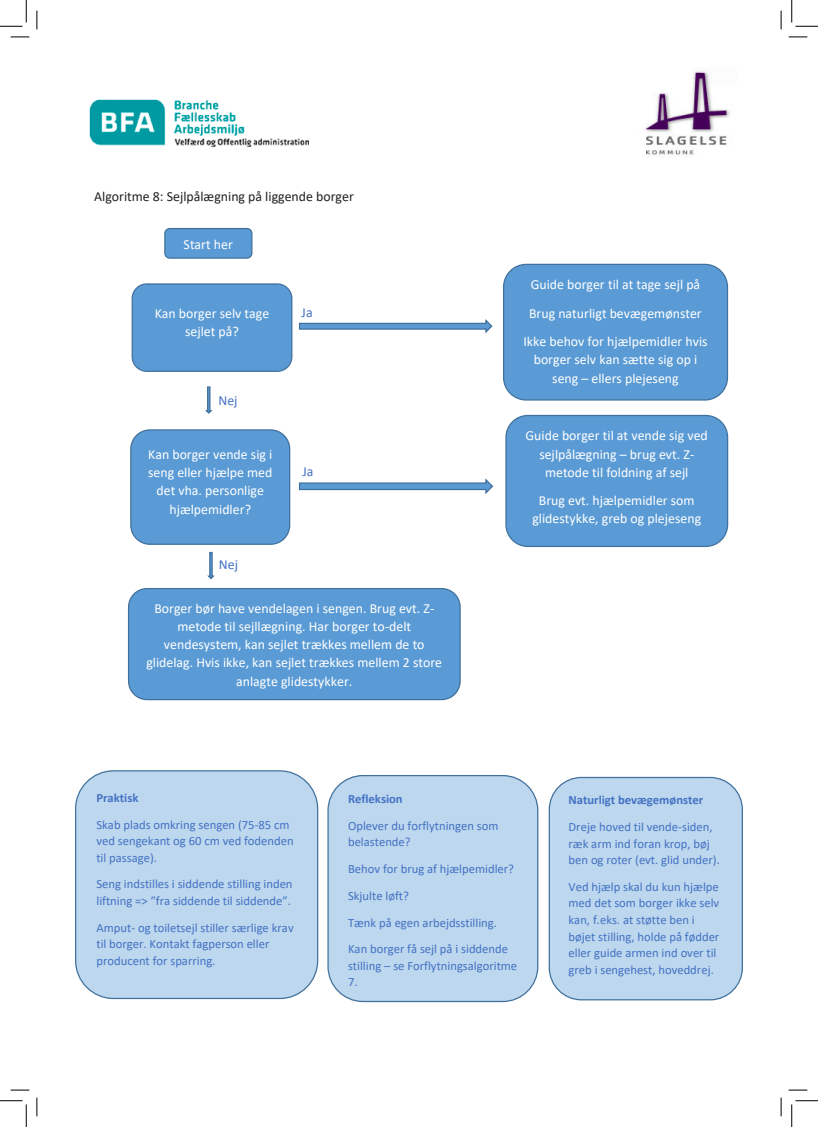
<style>
.page{position:relative;width:818px;height:1127px;background:#fff}
.page>*{position:absolute;margin:0;border:0;box-sizing:border-box;transform-origin:0 0}
.t1{font:13.88px/18.2px "Calibri";color:#fff;text-align:center}
.t2{font:13.88px "Calibri";color:#231f20}
.t3{font:13.88px "Calibri";color:#4472c4}
.t4{font:12.62px/16.6px "Calibri";color:#4472c4}
.s1{font-weight:700}
</style>
<div class="page">
<img style="left:645px;top:71px;width:85px;height:84px">
<img style="left:90px;top:99px;width:219px;height:48px">
<div style="left:164px;top:228px;width:88px;height:31px;background:#5b9bd5;border:1px solid #41719c;border-radius:5px"></div>
<div style="left:130px;top:429px;width:160px;height:115px;background:#5b9bd5;border:1px solid #41719c;border-radius:19px"></div>
<div style="left:128px;top:588px;width:333px;height:112px;background:#5b9bd5;border:1px solid #41719c;border-radius:18px"></div>
<div style="left:75px;top:770px;width:243px;height:228px;background:#bdd7ee;border:1px solid #41719c;border-radius:38px"></div>
<div style="left:327px;top:774px;width:211px;height:227px;background:#bdd7ee;border:1px solid #41719c;border-radius:35px"></div>
<div style="left:549px;top:776px;width:194px;height:224px;background:#bdd7ee;border:1px solid #41719c;border-radius:32px"></div>
<div style="left:132px;top:283px;width:160px;height:89px;background:#5b9bd5;border:1px solid #41719c;border-radius:15px"></div>
<svg style="left:205px;top:386px;width:8px;height:28px"></svg>
<svg style="left:298px;top:478px;width:196px;height:16px"></svg>
<div style="left:503px;top:264px;width:225px;height:136px;background:#5b9bd5;border:1px solid #41719c;border-radius:23px"></div>
<svg style="left:298px;top:319px;width:195px;height:15px"></svg>
<img style="left:298px;top:478px;width:30px;height:6px">
<div style="left:505px;top:415px;width:223px;height:132px;background:#5b9bd5;border:1px solid #41719c;border-radius:22px"></div>
<svg style="left:207px;top:551px;width:8px;height:29px"></svg>
<svg style="left:11px;top:36px;width:18px;height:2px"></svg>
<svg style="left:788px;top:36px;width:19px;height:2px"></svg>
<svg style="left:11px;top:1089px;width:18px;height:1px"></svg>
<svg style="left:788px;top:1089px;width:19px;height:1px"></svg>
<svg style="left:36px;top:11px;width:2px;height:18px"></svg>
<svg style="left:36px;top:1097px;width:2px;height:18px"></svg>
<svg style="left:780px;top:11px;width:2px;height:18px"></svg>
<svg style="left:780px;top:1097px;width:2px;height:18px"></svg>
<svg style="left:0;top:0;width:27px;height:27px"></svg>
<svg style="left:0;top:1100px;width:27px;height:26px"></svg>
<svg style="left:791px;top:0;width:27px;height:27px"></svg>
<svg style="left:791px;top:1100px;width:27px;height:26px"></svg>
<p class="t2" style="left:94px;top:186px;width:261px">Algoritme 8: Sejlpålægning på liggende borger</p>
<p class="t1" style="left:184px;top:234px;width:51px">Start her</p>
<p class="t1" style="left:155px;top:303px;width:116px">Kan borger selv tage sejlet på?</p>
<p class="t3" style="left:302px;top:302px;width:13px">Ja</p>
<p class="t3" style="left:218px;top:391px;width:21px">Nej</p>
<p class="t1" style="left:148px;top:444px;width:126px">Kan borger vende sig i seng eller hjælpe med det vha. personlige hjælpemidler?</p>
<p class="t3" style="left:219px;top:554px;width:21px">Nej</p>
<p class="t3" style="left:302px;top:462px;width:13px">Ja</p>
<p class="t1" style="left:146px;top:598px;width:297px">Borger bør have vendelagen i sengen. Brug evt. Z&shy;metode til sejllægning. Har borger to-delt vendesystem, kan sejlet trækkes mellem de to glidelag. Hvis ikke, kan sejlet trækkes mellem 2 store anlagte glidestykker.</p>
<p class="t1" style="left:523px;top:270px;width:186px;line-height:28.4px">Guide borger til at tage sejl på<br>Brug naturligt bevægemønster<br>Ikke behov for hjælpemidler hvis</p>
<p class="t1" style="left:534px;top:350px;width:165px">borger selv kan sætte sig op i seng – ellers plejeseng</p>
<p class="t1" style="left:525px;top:426px;width:184px">Guide borger til at vende sig ved sejlpålægning – brug evt. Z&shy;metode til foldning af sejl</p>
<p class="t1" style="left:532px;top:491px;width:170px">Brug evt. hjælpemidler som glidestykke, greb og plejeseng</p>
<p class="t4" style="left:96px;top:783px;width:195px;line-height:26.8px"><span class="s1">Praktisk<br></span>Skab plads omkring sengen (75-85 cm</p>
<p class="t4" style="left:96px;top:832px;width:199px">ved sengekant og 60 cm ved fodenden til passage).</p>
<p class="t4" style="left:96px;top:875px;width:198px">Seng indstilles i siddende stilling inden liftning =&gt; ”fra siddende til siddende”.</p>
<p class="t4" style="left:96px;top:918px;width:199px">Amput- og toiletsejl stiller særlige krav til borger. Kontakt fagperson eller producent for sparring.</p>
<p class="t4" style="left:348px;top:785px;width:152px;line-height:26.8px"><span class="s1">Refleksion<br></span>Oplever du forflytningen som</p>
<p class="t4" style="left:348px;top:828px;width:167px;line-height:26.8px">belastende?<br>Behov for brug af hjælpemidler?<br>Skjulte løft?<br>Tænk på egen arbejdsstilling.<br>Kan borger få sejl på i siddende</p>
<p class="t4" style="left:348px;top:956px;width:171px">stilling – se Forflytningsalgoritme<br>7.</p>
<p class="t4" style="left:568px;top:786px;width:145px;line-height:26.8px"><span class="s1">Naturligt bevægemønster<br></span>Dreje hoved til vende-siden,</p>
<p class="t4" style="left:568px;top:834px;width:153px">ræk arm ind foran krop, bøj ben og roter (evt. glid under).</p>
<p class="t4" style="left:568px;top:877px;width:152px">Ved hjælp skal du kun hjælpe med det som borger ikke selv kan, f.eks. at støtte ben i bøjet stilling, holde på fødder eller guide armen ind over til greb i sengehest, hoveddrej.</p>
</div>
